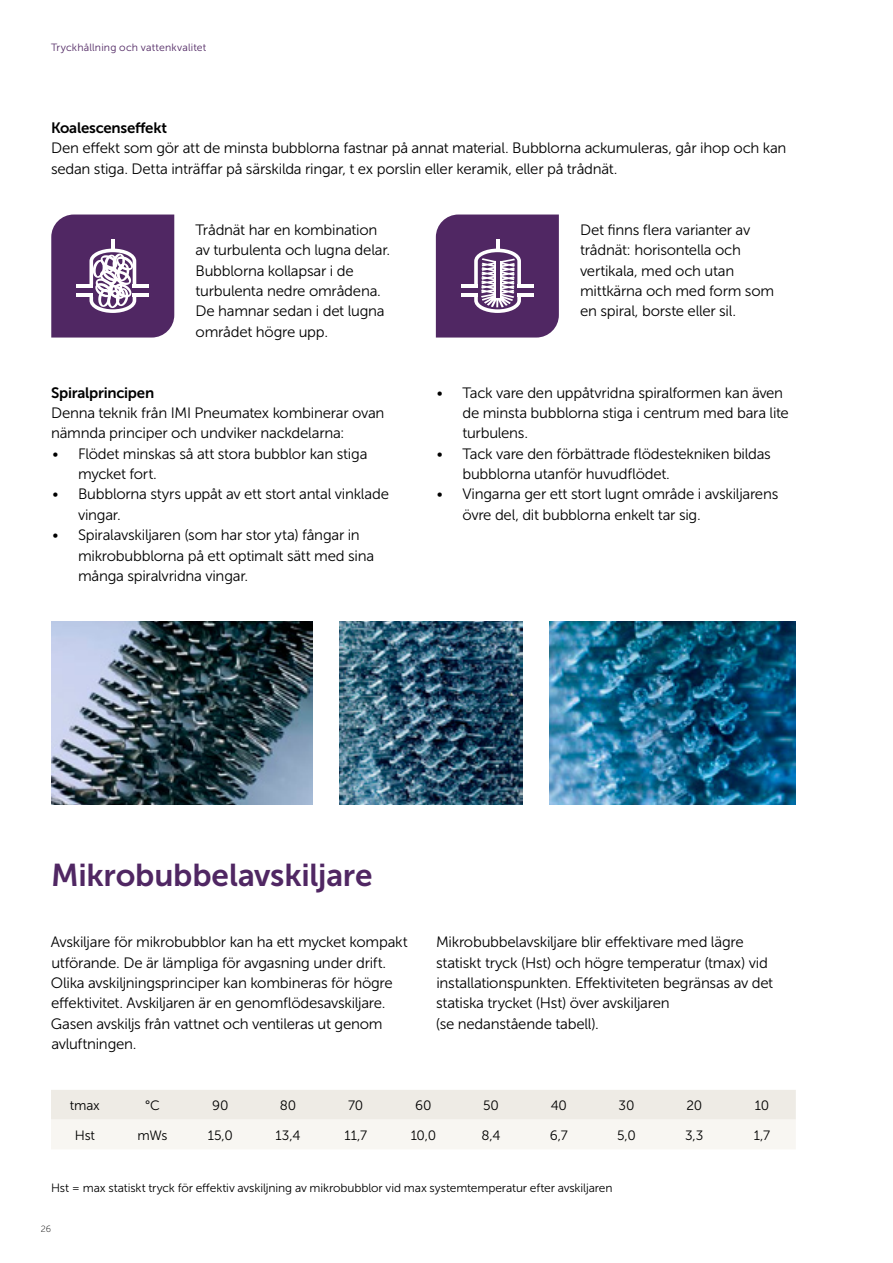
<style>
.page{position:relative;width:893px;height:1263px;background:#fff}
.page>*{position:absolute;margin:0;border:0;box-sizing:border-box;transform-origin:0 0}
.t1{font:31.5px "Museo Sans 700";letter-spacing:-.005em;color:#502763}
.t2{font:15px/20.4px "Museo Sans 300";letter-spacing:-.015em;color:#000}
.t3{font:15px "Museo Sans 700";letter-spacing:-.015em;color:#000}
.t4{font:13.5px "Museo Sans 300";letter-spacing:-.015em;color:#000}
.t5{font:12px "Museo Sans 300";letter-spacing:-.01em;color:#000}
.t6{font:10.5px "Museo Sans 300";letter-spacing:.015em;color:#502763}
.t7{font:9px "Museo Sans 100";color:#000}
</style>
<div class="page">
<svg style="left:436px;top:215px;width:123px;height:123px"></svg>
<hr style="left:517px;top:284px;width:16px;height:4px;background:#fff">
<hr style="left:461px;top:284px;width:17px;height:4px;background:#fff">
<hr style="left:517px;top:293px;width:16px;height:4px;background:#fff">
<hr style="left:461px;top:293px;width:17px;height:4px;background:#fff">
<hr style="left:496px;top:259px;width:4px;height:38px;background:#502763">
<svg style="left:51px;top:215px;width:123px;height:123px"></svg>
<img style="left:51px;top:622px;width:261px;height:183px">
<img style="left:339px;top:622px;width:184px;height:183px">
<img style="left:550px;top:622px;width:245px;height:183px">
<svg style="left:51px;top:1090px;width:745px;height:59px"></svg>
<p class="t6" style="left:51px;top:42px;width:157px">Tryckhållning och vattenkvalitet</p>
<p class="t3" style="left:51px;top:120px;width:118px">Koalescenseffekt</p>
<p class="t2" style="left:51px;top:138px;width:737px">Den effekt som gör att de minsta bubblorna fastnar på annat material. Bubblorna ackumuleras, går ihop och kan sedan stiga. Detta inträffar på särskilda ringar, t ex porslin eller keramik, eller på trådnät.</p>
<p class="t2" style="left:196px;top:220px;width:196px">Trådnät har en kombination av turbulenta och lugna delar.<br>Bubblorna kollapsar i de turbulenta nedre områdena.<br>De hamnar sedan i det lugna området högre upp.</p>
<p class="t2" style="left:580px;top:220px;width:196px">Det finns flera varianter av trådnät: horisontella och vertikala, med och utan mittkärna och med form som en spiral, borste eller sil.</p>
<p class="t3" style="left:51px;top:384px;width:105px">Spiralprincipen</p>
<p class="t2" style="left:51px;top:403px;width:335px">Denna teknik från IMI Pneumatex kombinerar ovan nämnda principer och undviker nackdelarna:</p>
<p class="t2" style="left:78px;top:443px;width:291px;text-indent:-26px">• Flödet minskas så att stora bubblor kan stiga mycket fort.</p>
<p class="t2" style="left:78px;top:484px;width:312px;text-indent:-26px">• Bubblorna styrs uppåt av ett stort antal vinklade vingar.</p>
<p class="t2" style="left:78px;top:525px;width:298px;text-indent:-26px">• Spiralavskiljaren (som har stor yta) fångar in mikrobubblorna på ett optimalt sätt med sina många spiralvridna vingar.</p>
<p class="t2" style="left:462px;top:382px;width:328px;text-indent:-26px">• Tack vare den uppåtvridna spiralformen kan även de minsta bubblorna stiga i centrum med bara lite turbulens.</p>
<p class="t2" style="left:462px;top:443px;width:310px;text-indent:-26px">• Tack vare den förbättrade flödestekniken bildas bubblorna utanför huvudflödet.</p>
<p class="t2" style="left:462px;top:484px;width:317px;text-indent:-26px">• Vingarna ger ett stort lugnt område i avskiljarens övre del, dit bubblorna enkelt tar sig.</p>
<h1 class="t1" style="left:51px;top:858px;width:323px">Mikrobubbelavskiljare</h1>
<p class="t2" style="left:51px;top:932px;width:358px">Avskiljare för mikrobubblor kan ha ett mycket kompakt utförande. De är lämpliga för avgasning under drift.<br>Olika avskiljningsprinciper kan kombineras för högre effektivitet. Avskiljaren är en genomflödesavskiljare.<br>Gasen avskiljs från vattnet och ventileras ut genom avluftningen.</p>
<p class="t2" style="left:436px;top:932px;width:339px">Mikrobubbelavskiljare blir effektivare med lägre statiskt tryck (Hst) och högre temperatur (tmax) vid installationspunkten. Effektiviteten begränsas av det statiska trycket (Hst) över avskiljaren<br>(se nedanstående tabell).</p>
<p class="t4" style="left:70px;top:1098px;width:31px">tmax</p>
<p class="t4" style="left:145px;top:1098px;width:16px">°C</p>
<p class="t4" style="left:212px;top:1098px;width:18px">90</p>
<p class="t4" style="left:280px;top:1098px;width:18px">80</p>
<p class="t4" style="left:348px;top:1098px;width:17px">70</p>
<p class="t4" style="left:415px;top:1098px;width:18px">60</p>
<p class="t4" style="left:483px;top:1098px;width:17px">50</p>
<p class="t4" style="left:551px;top:1098px;width:18px">40</p>
<p class="t4" style="left:619px;top:1098px;width:17px">30</p>
<p class="t4" style="left:686px;top:1098px;width:17px">20</p>
<p class="t4" style="left:755px;top:1098px;width:16px">10</p>
<p class="t4" style="left:75px;top:1128px;width:22px">Hst</p>
<p class="t4" style="left:138px;top:1128px;width:31px">mWs</p>
<p class="t4" style="left:208px;top:1128px;width:27px">15,0</p>
<p class="t4" style="left:276px;top:1128px;width:26px">13,4</p>
<p class="t4" style="left:344px;top:1128px;width:24px">11,7</p>
<p class="t4" style="left:411px;top:1128px;width:27px">10,0</p>
<p class="t4" style="left:482px;top:1128px;width:21px">8,4</p>
<p class="t4" style="left:550px;top:1128px;width:20px">6,7</p>
<p class="t4" style="left:617px;top:1128px;width:20px">5,0</p>
<p class="t4" style="left:685px;top:1128px;width:20px">3,3</p>
<p class="t4" style="left:754px;top:1128px;width:18px">1,7</p>
<p class="t5" style="left:51px;top:1181px;width:563px">Hst = max statiskt tryck för effektiv avskiljning av mikrobubblor vid max systemtemperatur efter avskiljaren</p>
<p class="t7" style="left:41px;top:1224px;width:12px">26</p>
</div>
